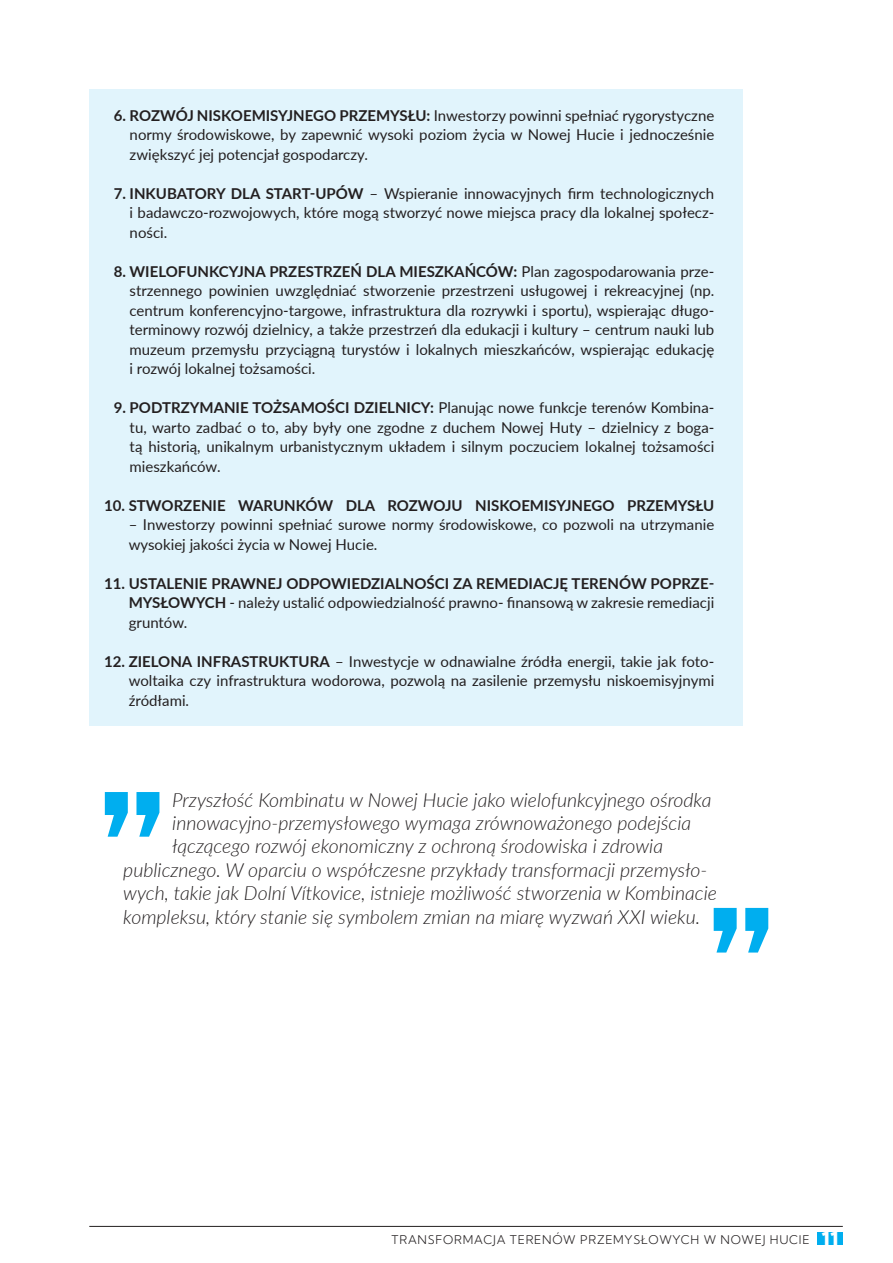
<style>
.page{position:relative;width:893px;height:1263px;background:#fff}
.page>*{position:absolute;margin:0;border:0;box-sizing:border-box;transform-origin:0 0}
.t1{font:italic 300 19.5px "Lato";color:#231f20}
.t2{font:15px/19.5px "Lato";color:#231f20;text-align:justify}
.t3{font:700 15px "Lato";color:#231f20}
.t4{font:300 12px "Kumbh Sans";letter-spacing:.06em;color:#231f20}
.s1{font-weight:700}
.s2{font-weight:900;font-size:18px;color:#fff}
</style>
<div class="page">
<div style="left:817px;top:1231px;width:26px;height:13px;background:#00aeef"></div>
<hr style="left:89px;top:1226px;width:754px;height:1px;background:#231f20">
<div style="left:89px;top:89px;width:654px;height:637px;background:#e1f4fc"></div>
<svg style="left:105px;top:792px;width:54px;height:45px"></svg>
<svg style="left:714px;top:908px;width:54px;height:44px"></svg>
<p class="t3" style="left:114px;top:104px;width:256px">6. ROZWÓJ N ISKOEM ISYJNEGO PRZEM</p>
<p class="t2" style="left:130px;top:105px;width:586px;text-indent:261px"><span class="s1">YSŁU:</span> Inwestorzy powinni spełniać rygorystyczne normy środowiskowe, by zapewnić wysoki poziom życia w Nowej Hucie i jednocześnie zwiększyć jej potencjał gospodarczy.</p>
<p class="t3" style="left:114px;top:182px;width:24px">7. INK</p>
<p class="t2" style="left:130px;top:183px;width:586px;text-indent:26px"><span class="s1">UBATORY D LA START-UPÓW</span> – Wspieranie innowacyjnych firm technologicznych i badawczo-rozwojowych, które mogą stworzyć nowe miejsca pracy dla lokalnej społecz&shy;ności.</p>
<p class="t3" style="left:114px;top:260px;width:315px">8. WIELOFUNKCYJNA PRZESTRZEŃ DLA M IESZKA</p>
<p class="t2" style="left:130px;top:261px;width:586px;text-indent:335px"><span class="s1">ŃCÓW:</span> Plan zagospodarowania prze&shy;strzennego powinien uwzględniać stworzenie przestrzeni usługowej i rekreacyjnej (np. centrum konferencyjno-targowe, infrastruktura dla rozrywki i sportu), wspierając długo&shy;terminowy rozwój dzielnicy, a także przestrzeń dla edukacji i kultury – centrum nauki lub muzeum przemysłu przyciągną turystów i lokalnych mieszkańców, wspierając edukację i rozwój lokalnej tożsamości.</p>
<p class="t3" style="left:114px;top:397px;width:99px">9. PODTRZYMAN</p>
<p class="t3" style="left:236px;top:397px;width:58px">IE TOŻSAM</p>
<p class="t2" style="left:130px;top:398px;width:586px;text-indent:185px"><span class="s1">OŚCI DZIELN ICY:</span> Planując nowe funkcje terenów Kombina&shy;tu, warto zadbać o to, aby były one zgodne z duchem Nowej Huty – dzielnicy z boga&shy;tą historią, unikalnym urbanistycznym układem i silnym poczuciem lokalnej tożsamości mieszkańców.</p>
<p class="t3" style="left:104px;top:494px;width:90px">10. STWORZEN</p>
<p class="t3" style="left:213px;top:494px;width:445px">IE WARUNKÓW D LA ROZWOJU N ISKOEM ISYJNEGO PRZEM</p>
<p class="t3" style="left:678px;top:494px;width:38px">YSŁ U</p>
<p class="t2" style="left:129px;top:515px;width:587px">– Inwestorzy powinni spełniać surowe normy środowiskowe, co pozwoli na utrzymanie wysokiej jakości życia w Nowej Hucie.</p>
<p class="t3" style="left:104px;top:572px;width:139px">11. USTALEN IE PRAWNE</p>
<p class="t3" style="left:276px;top:572px;width:86px">J ODPOWIEDZ</p>
<p class="t3" style="left:380px;top:572px;width:117px">IALN OŚCI ZA REMED</p>
<p class="t2" style="left:129px;top:573px;width:587px;text-indent:400px"><span class="s1">IACJĘ TERENÓW POPRZE-MYSŁOWYCH</span> - należy ustalić odpowiedzialność prawno- finansową w zakresie remediacji gruntów.</p>
<p class="t2" style="left:129px;top:651px;width:587px;text-indent:-25px"><span class="s1">12. ZIELONA IN FRASTRUKTURA</span> – Inwestycje w odnawialne źródła energii, takie jak foto&shy;woltaika czy infrastruktura wodorowa, pozwolą na zasilenie przemysłu niskoemisyjnymi źródłami.</p>
<h1 class="t1" style="left:172px;top:786px;width:541px">Przyszłość Kombinatu w Nowej Hucie jako wielofunkcyjnego ośrodka</h1>
<h1 class="t1" style="left:172px;top:809px;width:520px">innowacyjno-przemysłowego wymaga zrównoważonego podejścia</h1>
<h1 class="t1" style="left:172px;top:833px;width:492px">łączącego rozwój ekonomiczny z ochroną środowiska i zdrowia</h1>
<h1 class="t1" style="left:123px;top:856px;width:586px">publicznego. W oparciu o współczesne przykłady transformacji przemysło-</h1>
<h1 class="t1" style="left:123px;top:880px;width:595px">wych, takie jak Dolní Vítkovice, istnieje możliwość stworzenia w Kombinacie</h1>
<h1 class="t1" style="left:123px;top:903px;width:578px">kompleksu, który stanie się symbolem zmian na miarę wyzwań XXI wieku.</h1>
<p class="t4" style="left:392px;top:1232px;width:448px">TRANSFORMACJA TERENÓW PRZEMYSŁOWYCH W NOWEJ H UCIE <span class="s2">11</span></p>
</div>
